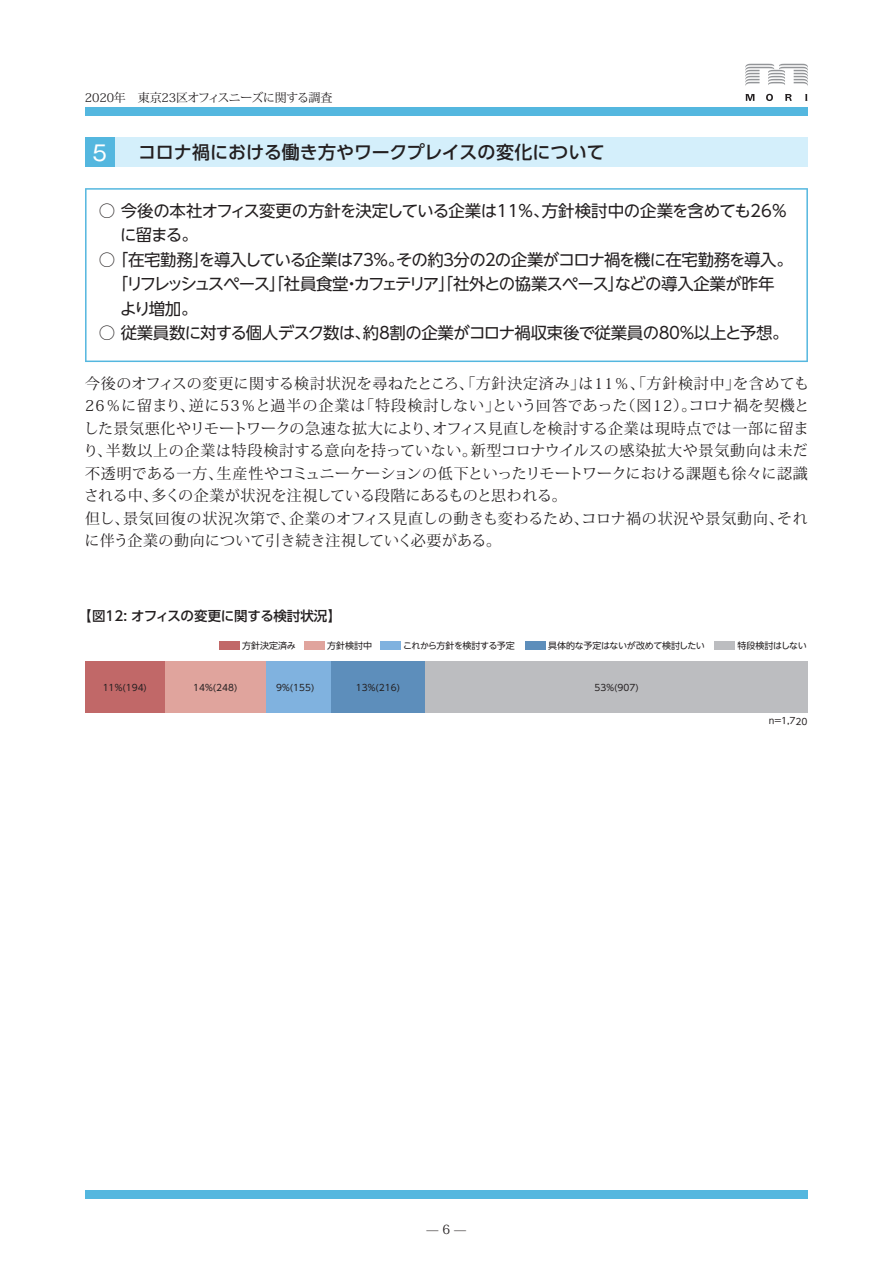
<style>
.page{position:relative;width:893px;height:1263px;background:#fff}
.page>*{position:absolute;margin:0;border:0;box-sizing:border-box;transform-origin:0 0}
.t1{font:21px "Gothic MB101 Pro";color:#fff}
.t2{font:500 18px "UD Shin Go Pro";color:#231f20}
.t3{font:16.5px "UD Shin Go NT Pro";letter-spacing:-.05em;color:#231f20}
.t4{font:16.5px/24.5px "UD Shin Go NT Pro";letter-spacing:-.03em;color:#231f20}
.t5{font:15px/22.5px "Koz Min Pro";letter-spacing:.025em;color:#231f20}
.t6{font:500 13.5px "UD Shin Go Pro";letter-spacing:-.015em;color:#231f20}
.t7{font:12.75px "Koz Min Pro";color:#231f20}
.t8{font:12px "Koz Min Pro";letter-spacing:-.02em;color:#231f20}
.t9{font:9px "UD Shin Go NT Pro";color:#231f20}
.t10{font:9px "UD Shin Go NT Pro";letter-spacing:-.03em;color:#231f20}
.t11{font:9px "UD Shin Go NT Pro";letter-spacing:-.055em;color:#231f20}
</style>
<div class="page">
<div style="left:85px;top:107px;width:723px;height:9px;background:#54b7df"></div>
<div style="left:85px;top:1191px;width:723px;height:8px;background:#54b7df"></div>
<svg style="left:745px;top:64px;width:63px;height:22px"></svg>
<svg style="left:746px;top:94px;width:8px;height:7px"></svg>
<svg style="left:766px;top:94px;width:7px;height:7px"></svg>
<svg style="left:785px;top:94px;width:7px;height:7px"></svg>
<svg style="left:805px;top:94px;width:2px;height:7px"></svg>
<svg style="left:85px;top:188px;width:723px;height:174px"></svg>
<div style="left:85px;top:137px;width:723px;height:30px;background:#d4effb"></div>
<div style="left:85px;top:137px;width:30px;height:30px;background:#54b7df"></div>
<div style="left:425px;top:661px;width:383px;height:51px;background:#bcbdc0"></div>
<div style="left:331px;top:661px;width:94px;height:51px;background:#5d8ebb"></div>
<div style="left:266px;top:661px;width:65px;height:51px;background:#80b2df"></div>
<div style="left:164px;top:661px;width:102px;height:51px;background:#e0a49d"></div>
<div style="left:85px;top:661px;width:79px;height:51px;background:#c16868"></div>
<div style="left:219px;top:641px;width:21px;height:9px;background:#c16868"></div>
<div style="left:304px;top:641px;width:21px;height:9px;background:#e0a49d"></div>
<div style="left:714px;top:641px;width:21px;height:9px;background:#bcbdc0"></div>
<div style="left:525px;top:641px;width:21px;height:9px;background:#5d8ebb"></div>
<div style="left:380px;top:641px;width:21px;height:9px;background:#80b2df"></div>
<p class="t8" style="left:85px;top:89px;width:249px">2020年　東京23区オフィスニーズに関する調査</p>
<h1 class="t1" style="left:92px;top:135px;width:16px">5</h1>
<p class="t2" style="left:138px;top:138px;width:468px">コロナ禍における働き方やワークプレイスの変化について</p>
<p class="t4" style="left:120px;top:198px;width:668px;text-indent:-21px">○ 今後の本社オフィス変更の方針を決定している企業は11%、方針検討中の企業を含めても26%に留まる。</p>
<p class="t3" style="left:99px;top:246px;width:696px">○ 「在宅勤務」を導入している企業は73％。その約３分の２の企業がコロナ禍を機に在宅勤務を導入。</p>
<p class="t3" style="left:112px;top:271px;width:664px">「リフレッシュスペース」「社員食堂・カフェテリア」「社外との協業スペース」などの導入企業が昨年</p>
<p class="t3" style="left:120px;top:295px;width:79px">より増加。</p>
<p class="t3" style="left:99px;top:319px;width:691px">○ 従業員数に対する個人デスク数は、約8割の企業がコロナ禍収束後で従業員の80%以上と予想。</p>
<p class="t5" style="left:83px;top:371px;width:727px">今後のオフィスの変更に関する検討状況を尋ねたところ、「方針決定済み」は11％、「方針検討中」を含めても26％に留まり、逆に53％と過半の企業は「特段検討しない」という回答であった（図12）。コロナ禍を契機とした景気悪化やリモートワークの急速な拡大により、オフィス見直しを検討する企業は現時点では一部に留まり、半数以上の企業は特段検討する意向を持っていない。新型コロナウイルスの感染拡大や景気動向は未だ不透明である一方、生産性やコミュニーケーションの低下といったリモートワークにおける課題も徐々に認識される中、多くの企業が状況を注視している段階にあるものと思われる。<br>但し、景気回復の状況次第で、企業のオフィス見直しの動きも変わるため、コロナ禍の状況や景気動向、それに伴う企業の動向について引き続き注視していく必要がある。</p>
<p class="t6" style="left:78px;top:605px;width:264px">【図12: オフィスの変更に関する検討状況】</p>
<p class="t9" style="left:242px;top:638px;width:55px">方針決定済み</p>
<p class="t9" style="left:327px;top:638px;width:46px">方針検討中</p>
<p class="t11" style="left:403px;top:638px;width:113px">これから方針を検討する予定</p>
<p class="t10" style="left:548px;top:638px;width:158px">具体的な予定はないが改めて検討したい</p>
<p class="t10" style="left:737px;top:638px;width:71px">特段検討はしない</p>
<p class="t9" style="left:103px;top:681px;width:46px">11％(194)</p>
<p class="t9" style="left:193px;top:681px;width:46px">14％(248)</p>
<p class="t9" style="left:276px;top:681px;width:40px">9％(155)</p>
<p class="t9" style="left:356px;top:681px;width:46px">13％(216)</p>
<p class="t9" style="left:594px;top:681px;width:46px">53％(907)</p>
<p class="t9" style="left:769px;top:713px;width:40px;rotate:1deg">n=1,720</p>
<p class="t7" style="left:426px;top:1221px;width:42px">̶ 6 ̶</p>
</div>
